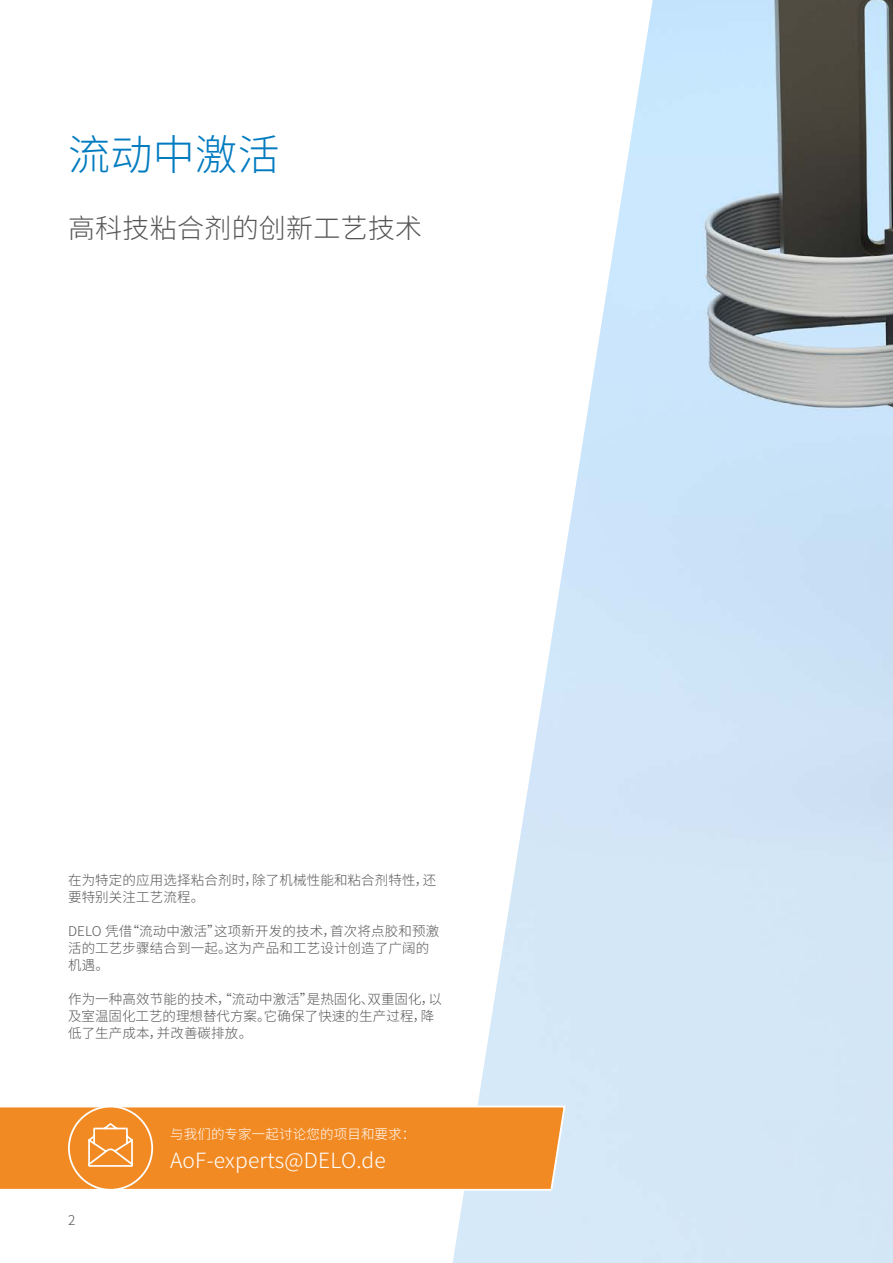
<style>
.page{position:relative;width:893px;height:1263px;background:#fff}
.page>*{position:absolute;margin:0;border:0;box-sizing:border-box;transform-origin:0 0}
.t1{font:300 42px "Noto Sans CJ Ksc";letter-spacing:.01em;color:#007bc0}
.t2{font:300 27px "Noto Sans CJ Ksc";letter-spacing:.01em;color:#565656}
.t3{font:300 21px "Noto Sans CJ Ksc";letter-spacing:.01em;color:#fff}
.t4{font:300 13.5px/17px "Noto Sans CJ Ksc";letter-spacing:.01em;color:#565656}
.t5{font:300 13.5px "Noto Sans CJ Ksc";letter-spacing:.01em;color:#fff}
</style>
<div class="page">
<img style="left:453px;top:0;width:440px;height:1263px">
<svg style="left:0;top:1105px;width:567px;height:86px;background:#f29235"></svg>
<div style="left:69px;top:1106px;width:83px;height:84px;background:#f28a24;border-radius:50%"></div>
<svg style="left:88px;top:1123px;width:45px;height:44px"></svg>
<div style="left:68px;top:1106px;width:85px;height:85px;border:2px solid #fff;border-radius:50%"></div>
<h1 class="t1" style="left:68px;top:131px;width:213px">流动中激活</h1>
<h2 class="t2" style="left:68px;top:213px;width:356px">高科技粘合剂的创新工艺技术</h2>
<p class="t4" style="left:68px;top:871px;width:370px">在为特定的应用选择粘合剂时，除了机械性能和粘合剂特性，还要特别关注工艺流程。</p>
<p class="t4" style="left:68px;top:922px;width:373px">DELO 凭借“流动中激活”这项新开发的技术，首次将点胶和预激活的工艺步骤结合到一起。这为产品和工艺设计创造了广阔的机遇。</p>
<p class="t4" style="left:68px;top:990px;width:375px">作为一种高效节能的技术，“流动中激活”是热固化、双重固化，以及室温固化工艺的理想替代方案。它确保了快速的生产过程，降低了生产成本，并改善碳排放。</p>
<p class="t4" style="left:68px;top:1211px;width:9px">2</p>
<p class="t5" style="left:170px;top:1127px;width:247px">与我们的专家一起讨论您的项目和要求：</p>
<h3 class="t3" style="left:170px;top:1148px;width:217px">AoF-experts@DELO.de</h3>
</div>
